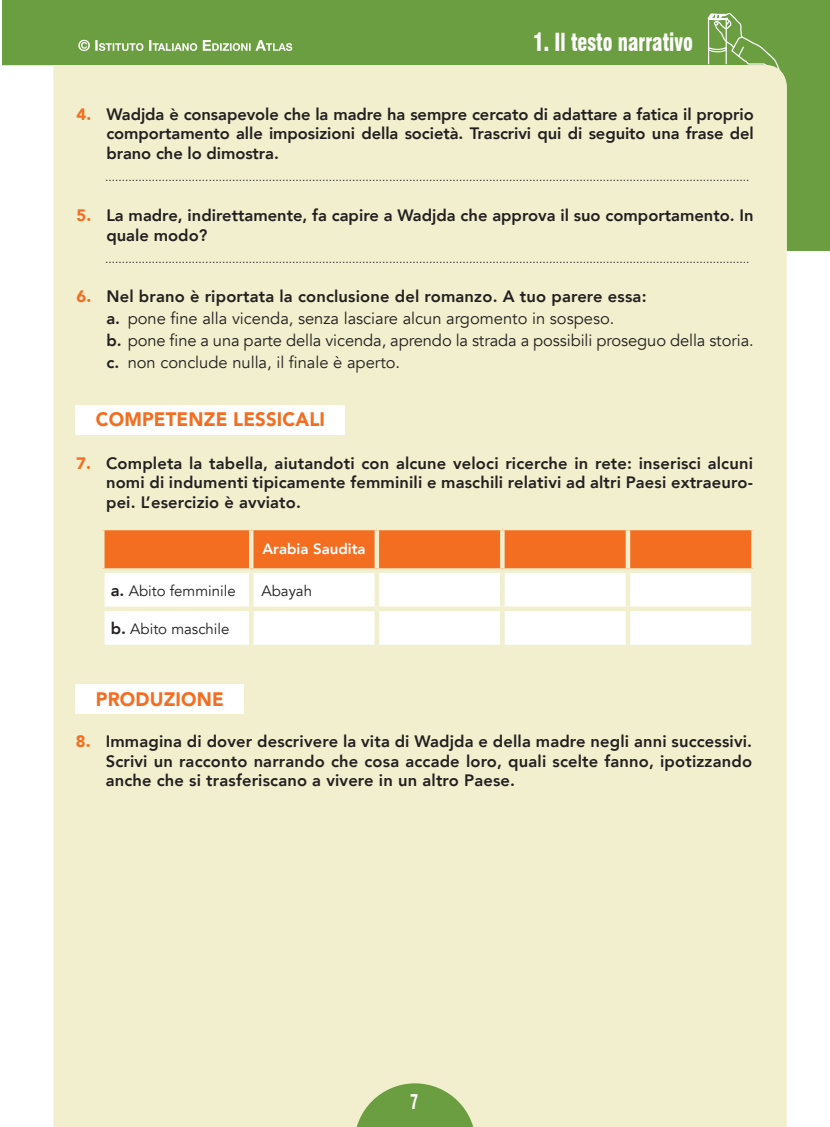
<style>
.page{position:relative;width:830px;height:1127px;background:#fff}
.page>*{position:absolute;margin:0;border:0;box-sizing:border-box;transform-origin:0 0}
.t1{font:900 condensed 24.3px "Swiss 721 BT";color:#fff;scale:.82 1}
.t2{font:700 condensed 19.8px "Swiss 721 BT";color:#fff;scale:.82 1}
.t3{font:900 19.5px "Avenir";letter-spacing:.01em;color:#f36e21;scale:.95 1}
.t4{font:800 16.5px/19.8px "Avenir";color:#231f20;text-align:justify}
.t5{font:16.5px/21.9px "Avenir";color:#231f20}
.t6{font:15px "Avenir";color:#231f20}
.t7{font:800 15px "Avenir";color:#fff}
.t8{font:12px "Avenir";color:#231f20}
.s1{font-weight:900;color:#f36e21}
.s2{font-weight:800}
.s3{font-weight:800;font-size:16.5px}
</style>
<div class="page">
<div style="left:2px;top:0;width:827px;height:251px;background:#6b9e41"></div>
<div style="left:2px;top:65px;width:51px;height:186px;background:#fff"></div>
<svg style="left:78px;top:40px;width:214px;height:11px"></svg>
<svg style="left:707px;top:13px;width:71px;height:52px"></svg>
<div style="left:53px;top:65px;width:733px;height:1062px;background:#f1efcd"></div>
<div style="left:76px;top:405px;width:269px;height:29px;background:#fff"></div>
<div style="left:76px;top:685px;width:168px;height:29px;background:#fff"></div>
<div style="left:104px;top:530px;width:646px;height:38px;background:#f36e21"></div>
<svg style="left:104px;top:573px;width:646px;height:72px"></svg>
<svg style="left:253px;top:611px;width:497px;height:34px"></svg>
<hr style="left:100px;top:526px;width:151px;height:4px;background:#f1efcd">
<hr style="left:251px;top:526px;width:125px;height:4px;background:#f1efcd">
<hr style="left:376px;top:526px;width:126px;height:4px;background:#f1efcd">
<hr style="left:502px;top:526px;width:125px;height:4px;background:#f1efcd">
<hr style="left:627px;top:526px;width:128px;height:4px;background:#f1efcd">
<hr style="left:100px;top:530px;width:4px;height:38px;background:#f1efcd">
<hr style="left:249px;top:530px;width:4px;height:38px;background:#f1efcd">
<div style="left:374px;top:530px;width:5px;height:38px;background:#f1efcd"></div>
<svg style="left:500px;top:530px;width:4px;height:38px"></svg>
<div style="left:625px;top:530px;width:5px;height:38px;background:#f1efcd"></div>
<svg style="left:750px;top:530px;width:5px;height:38px"></svg>
<div style="left:100px;top:568px;width:151px;height:5px;background:#f1efcd"></div>
<hr style="left:100px;top:573px;width:4px;height:33px;background:#f1efcd">
<div style="left:251px;top:568px;width:125px;height:5px;background:#f1efcd"></div>
<hr style="left:249px;top:573px;width:4px;height:33px;background:#f1efcd">
<div style="left:376px;top:568px;width:126px;height:5px;background:#f1efcd"></div>
<div style="left:374px;top:573px;width:5px;height:33px;background:#f1efcd"></div>
<div style="left:502px;top:568px;width:125px;height:5px;background:#f1efcd"></div>
<hr style="left:500px;top:573px;width:4px;height:33px;background:#f1efcd">
<div style="left:627px;top:568px;width:128px;height:5px;background:#f1efcd"></div>
<div style="left:625px;top:573px;width:5px;height:33px;background:#f1efcd"></div>
<div style="left:750px;top:573px;width:5px;height:33px;background:#f1efcd"></div>
<div style="left:100px;top:606px;width:151px;height:5px;background:#f1efcd"></div>
<hr style="left:100px;top:611px;width:4px;height:34px;background:#f1efcd">
<div style="left:251px;top:606px;width:125px;height:5px;background:#f1efcd"></div>
<hr style="left:249px;top:611px;width:4px;height:34px;background:#f1efcd">
<div style="left:376px;top:606px;width:126px;height:5px;background:#f1efcd"></div>
<div style="left:374px;top:611px;width:5px;height:34px;background:#f1efcd"></div>
<div style="left:502px;top:606px;width:125px;height:5px;background:#f1efcd"></div>
<hr style="left:500px;top:611px;width:4px;height:34px;background:#f1efcd">
<div style="left:627px;top:606px;width:128px;height:5px;background:#f1efcd"></div>
<div style="left:625px;top:611px;width:5px;height:34px;background:#f1efcd"></div>
<div style="left:750px;top:611px;width:5px;height:34px;background:#f1efcd"></div>
<hr style="left:100px;top:645px;width:151px;height:4px;background:#f1efcd">
<hr style="left:251px;top:645px;width:125px;height:4px;background:#f1efcd">
<hr style="left:376px;top:645px;width:126px;height:4px;background:#f1efcd">
<hr style="left:502px;top:645px;width:125px;height:4px;background:#f1efcd">
<hr style="left:627px;top:645px;width:128px;height:4px;background:#f1efcd">
<svg style="left:354px;top:1083px;width:121px;height:44px;background:#92b66a"></svg>
<h1 class="t1" style="left:533px;top:28px;width:196px">1. Il testo narrativo</h1>
<p class="t4" style="left:106px;top:103px;width:648px;text-indent:-30px"><span class="s1">4.</span> Wadjda è consapevole che la madre ha sempre cercato di adattare a fatica il proprio comportamento alle imposizioni della società. Trascrivi qui di seguito una frase del brano che lo dimostra.</p>
<p class="t8" style="left:105px;top:170px;width:645px">.................................................................................................................................................................................................</p>
<p class="t4" style="left:106px;top:204px;width:648px;text-indent:-30px"><span class="s1">5.</span> La madre, indirettamente, fa capire a Wadjda che approva il suo comportamento. In quale modo?</p>
<p class="t8" style="left:105px;top:251px;width:645px">.................................................................................................................................................................................................</p>
<p class="t5" style="left:106px;top:286px;width:648px;text-indent:-30px"><span class="s1">6.</span> <span class="s2">Nel brano è riportata la conclusione del romanzo. A tuo parere essa:<br>a.</span> pone fine alla vicenda, senza lasciare alcun argomento in sospeso.<br><span class="s2">b.</span> pone fine a una parte della vicenda, aprendo la strada a possibili proseguo della storia. <span class="s2">c.</span> non conclude nulla, il finale è aperto.</p>
<p class="t3" style="left:96px;top:403px;width:242px">COMPETENZE LESSICALI</p>
<p class="t4" style="left:106px;top:452px;width:648px;text-indent:-30px"><span class="s1">7.</span> Completa la tabella, aiutandoti con alcune veloci ricerche in rete: inserisci alcuni nomi di indumenti tipicamente femminili e maschili relativi ad altri Paesi extraeuro&shy;pei. L’esercizio è avviato.</p>
<p class="t7" style="left:262px;top:535px;width:105px">Arabia Saudita</p>
<p class="t6" style="left:111px;top:582px;width:126px"><span class="s3">a.</span> Abito femminile</p>
<p class="t6" style="left:261px;top:582px;width:52px">Abayah</p>
<p class="t6" style="left:111px;top:620px;width:120px"><span class="s3">b.</span> Abito maschile</p>
<p class="t3" style="left:96px;top:682px;width:136px">PRODUZIONE</p>
<p class="t4" style="left:106px;top:730px;width:647px;text-indent:-30px"><span class="s1">8.</span> Immagina di dover descrivere la vita di Wadjda e della madre negli anni successivi.<br>Scrivi un racconto narrando che cosa accade loro, quali scelte fanno, ipotizzando anche che si trasferiscano a vivere in un altro Paese.</p>
<p class="t2" style="left:410px;top:1090px;width:11px">7</p>
</div>
